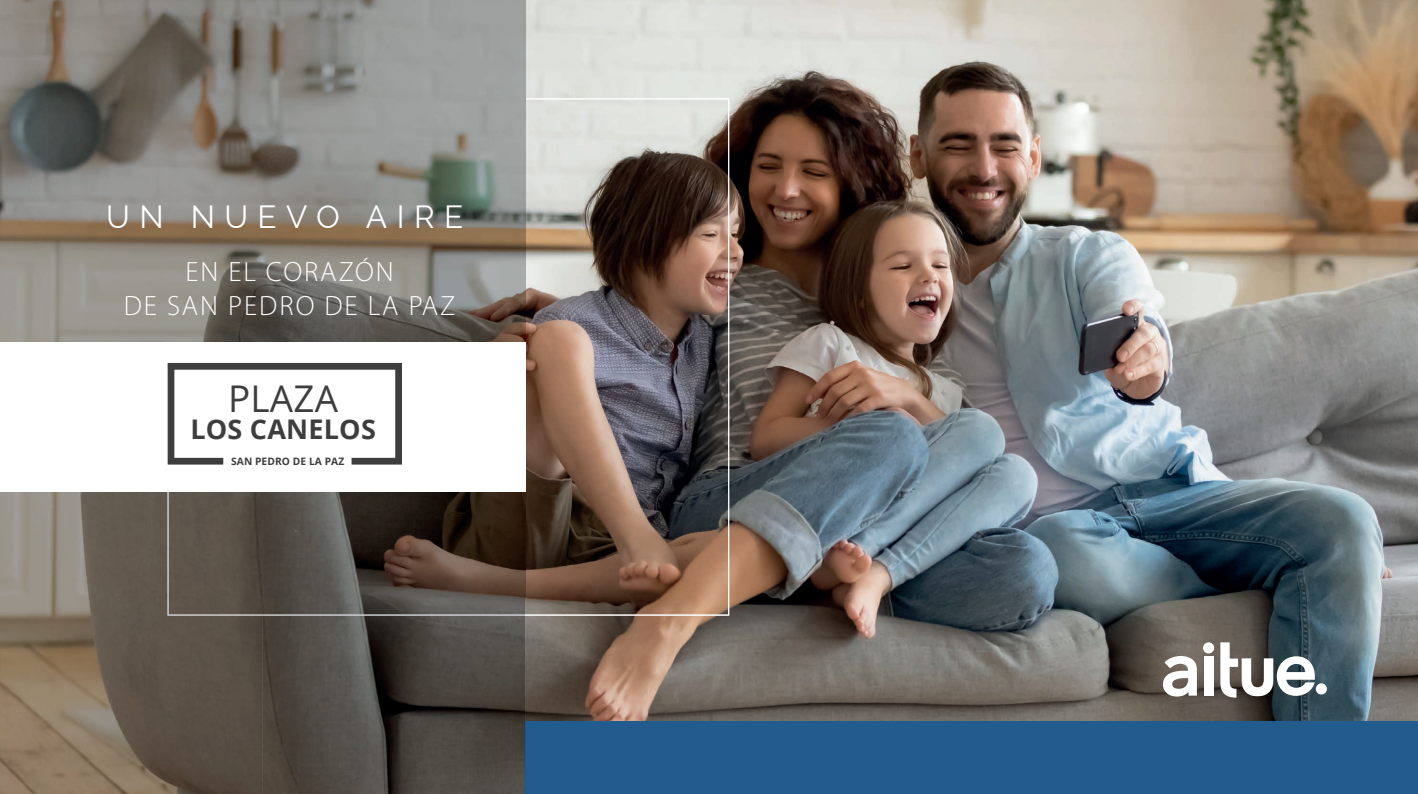
<style>
.page{position:relative;width:1418px;height:794px;background:#fff}
.page>*{position:absolute;margin:0;border:0;box-sizing:border-box;transform-origin:0 0}
.t1{font:36.8px "Open Sans";letter-spacing:.005em;color:#3e3e3f}
.t2{font:31.4px "Raleway";letter-spacing:.3em;color:#fff}
.t3{font:300 28px/33.6px "Myriad Pro";letter-spacing:.07em;color:#fff;text-align:center}
.t4{font:700 27px "Open Sans";letter-spacing:.005em;color:#3e3e3f}
.t5{font:700 10.2px "Open Sans";letter-spacing:.005em;color:#3e3e3f}
</style>
<div class="page">
<img style="left:525px;top:0;width:892px;height:721px">
<div style="left:1315px;top:683px;width:11px;height:11px;background:#fff;border-radius:50%"></div>
<svg style="left:1162px;top:656px;width:34px;height:40px"></svg>
<svg style="left:1220px;top:642px;width:94px;height:55px"></svg>
<div style="left:1203px;top:656px;width:10px;height:39px;background:#fff"></div>
<div style="left:1202px;top:642px;width:12px;height:11px;background:#fff;border-radius:50%"></div>
<div style="left:525px;top:721px;width:892px;height:73px;background:#225b8e"></div>
<img style="left:525px;top:98px;width:204px;height:517px">
<img style="left:0;top:0;width:525px;height:794px">
<svg style="left:167px;top:492px;width:358px;height:123px;background:#4d433b"></svg>
<div style="left:0;top:343px;width:525px;height:149px;background:#fff"></div>
<svg style="left:168px;top:363px;width:234px;height:101px"></svg>
<p class="t2" style="left:106px;top:199px;width:359px">UN NUEVO AIRE</p>
<p class="t3" style="left:124px;top:255px;width:333px">EN EL CORAZÓN<br>DE SAN PEDRO DE LA PAZ</p>
<h1 class="t1" style="left:228px;top:373px;width:111px">PLAZA</h1>
<p class="t4" style="left:190px;top:410px;width:187px">LOS CANELOS</p>
<p class="t5" style="left:231px;top:454px;width:115px">SAN PEDRO DE LA PAZ</p>
</div>
